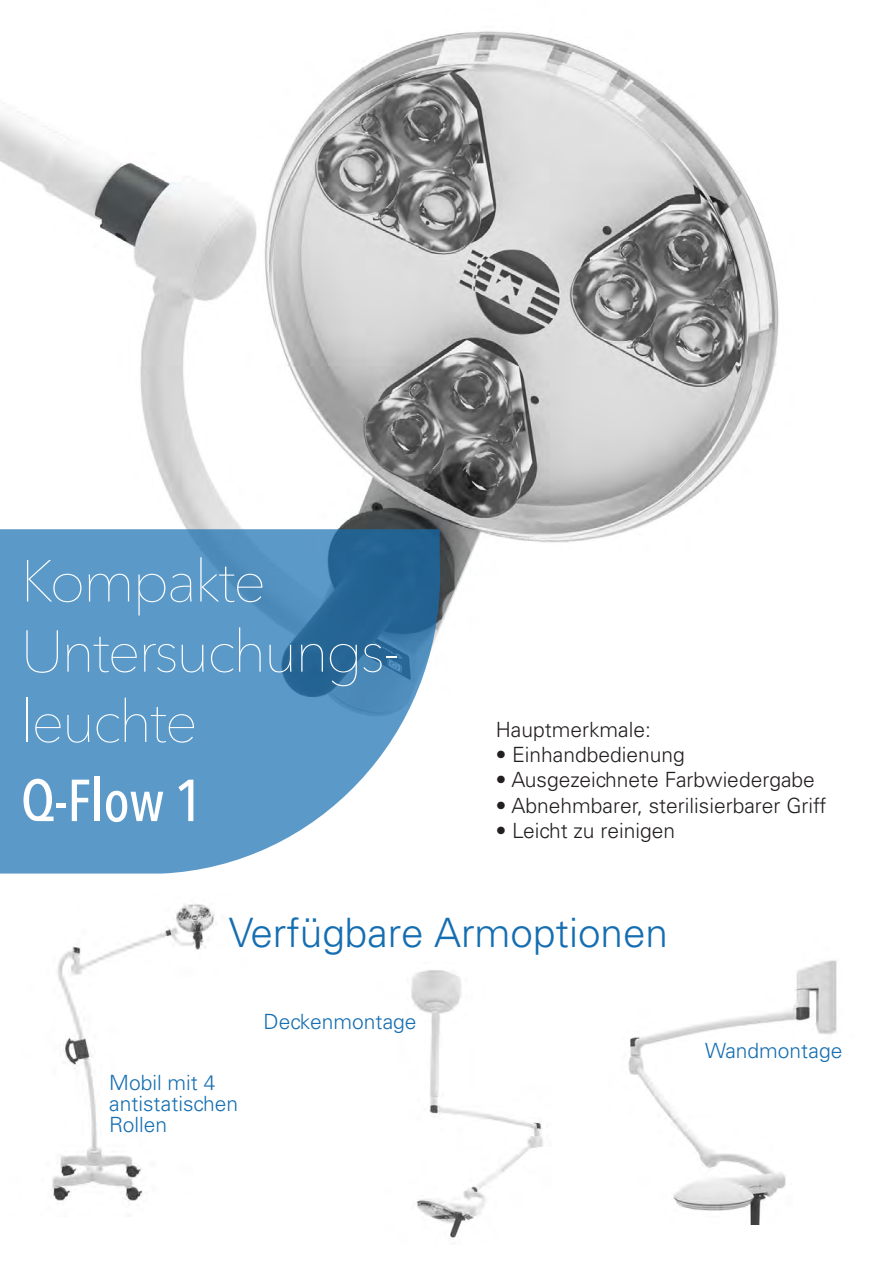
<style>
.page{position:relative;width:893px;height:1263px;background:#fff}
.page>*{position:absolute;margin:0;border:0;box-sizing:border-box;transform-origin:0 0}
.t1{font:200 58.5px/70.2px "Avenir Next";letter-spacing:-.04em;color:#fff}
.t2{font:500 58.5px "Avenir Next Condensed";color:#fff}
.t3{font:300 40.5px "Univers LT Std";color:#156eb1}
.t4{font:300 21px "Univers LT Std";color:#231f20}
.t5{font:300 21px/21px "Univers LT Std";color:#156eb1}
</style>
<div class="page">
<img style="left:0;top:31px;width:779px;height:597px">
<svg style="left:0;top:529px;width:440px;height:344px;background:#679ec7"></svg>
<img style="left:628px;top:960px;width:209px;height:264px">
<img style="left:51px;top:904px;width:166px;height:301px">
<img style="left:411px;top:970px;width:132px;height:268px">
<svg style="left:459px;top:458px;width:1px;height:24px"></svg>
<h1 class="t1" style="left:21px;top:542px;width:381px">Kompakte<br>Untersuchungs&shy;leuchte</h1>
<h1 class="t2" style="left:21px;top:765px;width:183px">Q-Flow 1</h1>
<p class="t4" style="left:496px;top:717px;width:157px">Hauptmerkmale:</p>
<p class="t4" style="left:496px;top:742px;width:191px">• Einhandbedienung</p>
<p class="t4" style="left:496px;top:767px;width:321px">• Ausgezeichnete Farbwiedergabe</p>
<p class="t4" style="left:496px;top:792px;width:332px">• Abnehmbarer, sterilisierbarer Griff</p>
<p class="t4" style="left:496px;top:818px;width:181px">• Leicht zu reinigen</p>
<h2 class="t3" style="left:229px;top:908px;width:441px">Verfügbare Armoptionen</h2>
<p class="t5" style="left:109px;top:1071px;width:130px">Mobil mit 4 antistatischen<br>Rollen</p>
<p class="t5" style="left:264px;top:1011px;width:155px">Deckenmontage</p>
<p class="t5" style="left:705px;top:1040px;width:139px">Wandmontage</p>
</div>
